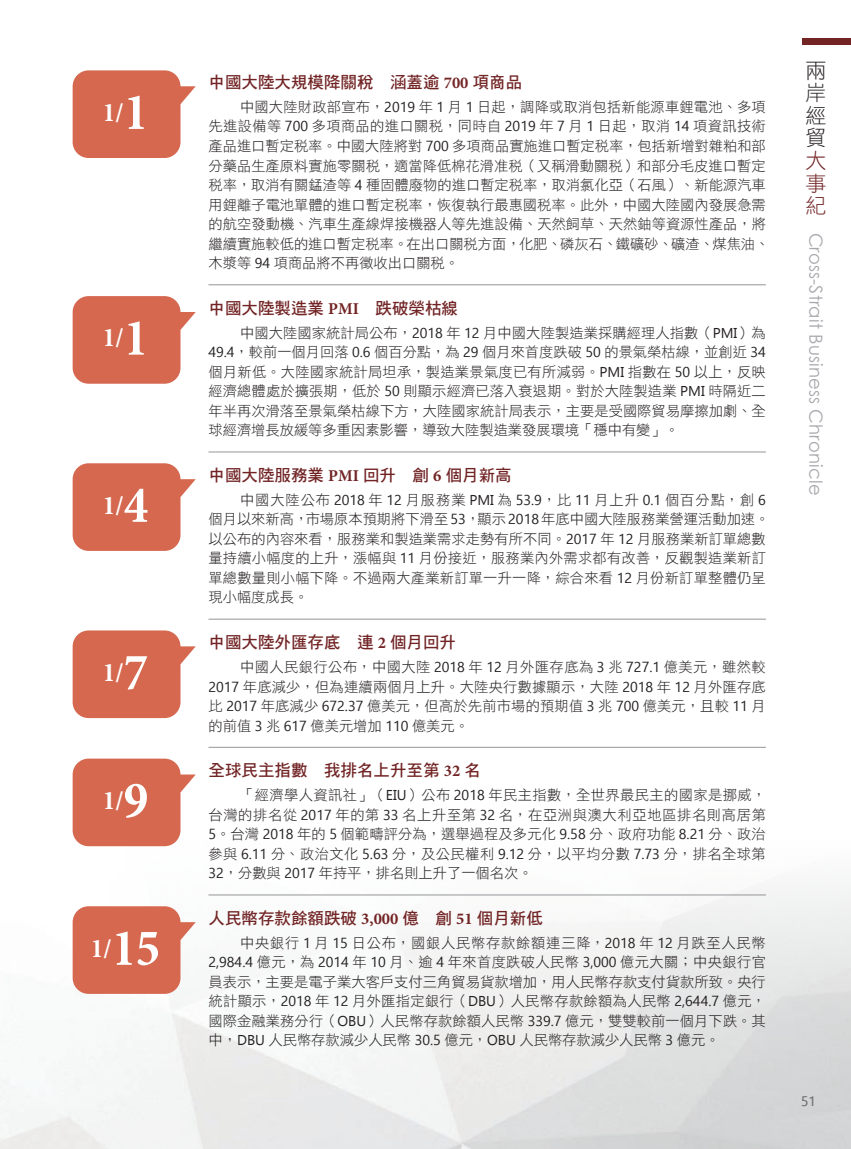
<style>
.page{position:relative;width:851px;height:1149px;background:#fff}
.page>*{position:absolute;margin:0;border:0;box-sizing:border-box;transform-origin:0 0}
.t1{font:700 condensed 27px "Minion Pro";color:#fff}
.t2{font:21px/22.6px "DF Hei Std W3";color:#231f20;text-align:justify}
.t3{font:21px/22.6px "DF Hei Std W3";color:#722425;text-align:justify}
.t4{font:18px "Century Gothic";letter-spacing:.01em;color:#a8a9ad}
.大世紀-小標-中{font:16.5px "DF Hei Std W7";color:#722425}
.大事記-中文{font:14.25px/19.5px "DF Hei Std W3";letter-spacing:.005em;color:#231f20;text-align:justify}
.頁碼{font:13.5px "Ebrima";color:#6c6d70}
.s1{font-size:52.5px}
.s2{font-family:"Minion Pro";font-weight:700}
.s3{font-family:"Ebrima"}
</style>
<div class="page">
<div style="left:801px;top:38px;width:49px;height:7px;background:#722425"></div>
<img style="left:0;top:840px;width:850px;height:308px">
<hr style="left:208px;top:284px;width:557px;height:1px;background:#939598">
<hr style="left:208px;top:451px;width:557px;height:1px;background:#939598">
<hr style="left:208px;top:618px;width:557px;height:1px;background:#939598">
<hr style="left:208px;top:746px;width:557px;height:1px;background:#939598">
<hr style="left:208px;top:894px;width:557px;height:1px;background:#939598">
<div style="left:73px;top:70px;width:107px;height:88px;background:#d5684f;border-radius:16px"></div>
<div style="left:73px;top:296px;width:107px;height:87px;background:#d5684f;border-radius:16px"></div>
<div style="left:73px;top:463px;width:107px;height:87px;background:#d5684f;border-radius:16px"></div>
<div style="left:73px;top:630px;width:107px;height:87px;background:#d5684f;border-radius:16px"></div>
<div style="left:73px;top:758px;width:107px;height:88px;background:#d5684f;border-radius:16px"></div>
<div style="left:73px;top:906px;width:107px;height:87px;background:#d5684f;border-radius:16px"></div>
<p class="t1" style="left:103px;top:93px;width:47px">1/<span class="s1">1</span></p>
<p class="t1" style="left:103px;top:319px;width:47px">1/<span class="s1">1</span></p>
<p class="t1" style="left:103px;top:486px;width:47px">1/<span class="s1">4</span></p>
<p class="t1" style="left:103px;top:653px;width:47px">1/<span class="s1">7</span></p>
<p class="t1" style="left:103px;top:781px;width:47px">1/<span class="s1">9</span></p>
<p class="t1" style="left:91px;top:929px;width:71px">1/<span class="s1">15</span></p>
<p class="大世紀-小標-中" style="left:208px;top:73px;width:315px">中國大陸大規模降關稅 涵蓋逾 <span class="s2">700</span> 項商品</p>
<p class="大事記-中文" style="left:208px;top:97px;width:562px;text-align:left;text-indent:31px">中國大陸財政部宣布，<span class="s3">2019</span> 年 <span class="s3">1</span> 月 <span class="s3">1</span> 日起，調降或取消包括新能源車鋰電池、多項先進設備等 <span class="s3">700</span> 多項商品的進口關稅，同時自 <span class="s3">2019</span> 年 <span class="s3">7</span> 月 <span class="s3">1</span> 日起，取消 <span class="s3">14</span> 項資訊技術產品進口暫定稅率。中國大陸將對 <span class="s3">700</span> 多項商品實施進口暫定稅率，包括新增對雜粕和部分藥品生產原料實施零關稅，適當降低棉花滑准稅（又稱滑動關稅）和部分毛皮進口暫定稅率，取消有關錳渣等 <span class="s3">4</span> 種固體廢物的進口暫定稅率，取消氯化亞（石風）、新能源汽車用鋰離子電池單體的進口暫定稅率，恢復執行最惠國稅率。此外，中國大陸國內發展急需的航空發動機、汽車生產線焊接機器人等先進設備、天然飼草、天然鈾等資源性產品，將繼續實施較低的進口暫定稅率。在出口關稅方面，化肥、磷灰石、鐵礦砂、礦渣、煤焦油、木漿等 <span class="s3">94</span> 項商品將不再徵收出口關稅。</p>
<p class="大世紀-小標-中" style="left:208px;top:299px;width:251px">中國大陸製造業 <span class="s2">PMI</span> 跌破榮枯線</p>
<p class="大事記-中文" style="left:208px;top:322px;width:559px;text-indent:31px">中國大陸國家統計局公布，<span class="s3">2018</span> 年 <span class="s3">12</span> 月中國大陸製造業採購經理人指數（<span class="s3">PMI</span>）為<span class="s3">49.4</span>，較前一個月回落 <span class="s3">0.6</span> 個百分點，為 <span class="s3">29</span> 個月來首度跌破 <span class="s3">50</span> 的景氣榮枯線，並創近 <span class="s3">34</span>個月新低。大陸國家統計局坦承，製造業景氣度已有所減弱。<span class="s3">PMI</span> 指數在 <span class="s3">50</span> 以上，反映經濟總體處於擴張期，低於 <span class="s3">50</span> 則顯示經濟已落入衰退期。對於大陸製造業 <span class="s3">PMI</span> 時隔近二年半再次滑落至景氣榮枯線下方，大陸國家統計局表示，主要是受國際貿易摩擦加劇、全球經濟增長放緩等多重因素影響，導致大陸製造業發展環境「穩中有變」。</p>
<p class="大世紀-小標-中" style="left:208px;top:466px;width:305px">中國大陸服務業 <span class="s2">PMI</span> 回升 創 <span class="s2">6</span> 個月新高</p>
<p class="大事記-中文" style="left:208px;top:489px;width:562px;text-align:left;text-indent:31px">中國大陸公布 <span class="s3">2018</span> 年 <span class="s3">12</span> 月服務業 <span class="s3">PMI</span> 為 <span class="s3">53.9</span>，比 <span class="s3">11</span> 月上升 <span class="s3">0.1</span> 個百分點，創 <span class="s3">6</span>個月以來新高，市場原本預期將下滑至 <span class="s3">53</span>，顯示 <span class="s3">2018</span> 年底中國大陸服務業營運活動加速。以公布的內容來看，服務業和製造業需求走勢有所不同。<span class="s3">2017</span> 年 <span class="s3">12</span> 月服務業新訂單總數量持續小幅度的上升，漲幅與 <span class="s3">11</span> 月份接近，服務業內外需求都有改善，反觀製造業新訂單總數量則小幅下降。不過兩大產業新訂單一升一降，綜合來看 <span class="s3">12</span> 月份新訂單整體仍呈現小幅度成長。</p>
<p class="大世紀-小標-中" style="left:208px;top:633px;width:249px">中國大陸外匯存底 連 <span class="s2">2</span> 個月回升</p>
<p class="大事記-中文" style="left:208px;top:656px;width:559px;text-indent:31px">中國人民銀行公布，中國大陸 <span class="s3">2018</span> 年 <span class="s3">12</span> 月外匯存底為 <span class="s3">3</span> 兆 <span class="s3">727.1</span> 億美元，雖然較<span class="s3">2017</span> 年底減少，但為連續兩個月上升。大陸央行數據顯示，大陸 <span class="s3">2018</span> 年 <span class="s3">12</span> 月外匯存底比 <span class="s3">2017</span> 年底減少 <span class="s3">672.37</span> 億美元，但高於先前市場的預期值 <span class="s3">3</span> 兆 <span class="s3">700</span> 億美元，且較 <span class="s3">11</span> 月的前值 <span class="s3">3</span> 兆 <span class="s3">617</span> 億美元增加 <span class="s3">110</span> 億美元。</p>
<p class="大世紀-小標-中" style="left:208px;top:761px;width:274px">全球民主指數 我排名上升至第 <span class="s2">32</span> 名</p>
<p class="大事記-中文" style="left:208px;top:784px;width:559px;text-indent:31px">「經濟學人資訊社」（<span class="s3">EIU</span>）公布 <span class="s3">2018</span> 年民主指數，全世界最民主的國家是挪威，台灣的排名從 <span class="s3">2017</span> 年的第 <span class="s3">33</span> 名上升至第 <span class="s3">32</span> 名，在亞洲與澳大利亞地區排名則高居第<span class="s3">5</span>。台灣 <span class="s3">2018</span> 年的 <span class="s3">5</span> 個範疇評分為，選舉過程及多元化 <span class="s3">9.58</span> 分、政府功能 <span class="s3">8.21</span> 分、政治參與 <span class="s3">6.11</span> 分、政治文化 <span class="s3">5.63</span> 分，及公民權利 <span class="s3">9.12</span> 分，以平均分數 <span class="s3">7.73</span> 分，排名全球第<span class="s3">32</span>，分數與 <span class="s3">2017</span> 年持平，排名則上升了一個名次。</p>
<p class="大世紀-小標-中" style="left:208px;top:908px;width:336px">人民幣存款餘額跌破 <span class="s2">3,000</span> 億 創 <span class="s2">51</span> 個月新低</p>
<p class="大事記-中文" style="left:208px;top:932px;width:559px;text-indent:31px">中央銀行 <span class="s3">1</span> 月 <span class="s3">15</span> 日公布，國銀人民幣存款餘額連三降，<span class="s3">2018</span> 年 <span class="s3">12</span> 月跌至人民幣<span class="s3">2,984.4</span> 億元，為 <span class="s3">2014</span> 年 <span class="s3">10</span> 月、逾 <span class="s3">4</span> 年來首度跌破人民幣 <span class="s3">3,000</span> 億元大關；中央銀行官員表示，主要是電子業大客戶支付三角貿易貨款增加，用人民幣存款支付貨款所致。央行統計顯示，<span class="s3">2018</span> 年 <span class="s3">12</span> 月外匯指定銀行（<span class="s3">DBU</span>）人民幣存款餘額為人民幣 <span class="s3">2,644.7</span> 億元，國際金融業務分行（<span class="s3">OBU</span>）人民幣存款餘額人民幣 <span class="s3">339.7</span> 億元，雙雙較前一個月下跌。其中，<span class="s3">DBU</span> 人民幣存款減少人民幣 <span class="s3">30.5</span> 億元，<span class="s3">OBU</span> 人民幣存款減少人民幣 <span class="s3">3</span> 億元。</p>
<h2 class="t2" style="left:805px;top:58px;width:22px">兩岸經貿</h2>
<h2 class="t3" style="left:805px;top:149px;width:22px">大事紀</h2>
<p class="t4" style="left:828px;top:232px;width:264px;rotate:90deg">Cross-Strait Business Chronicle</p>
<p class="頁碼" style="left:801px;top:1091px;width:16px">51</p>
</div>
